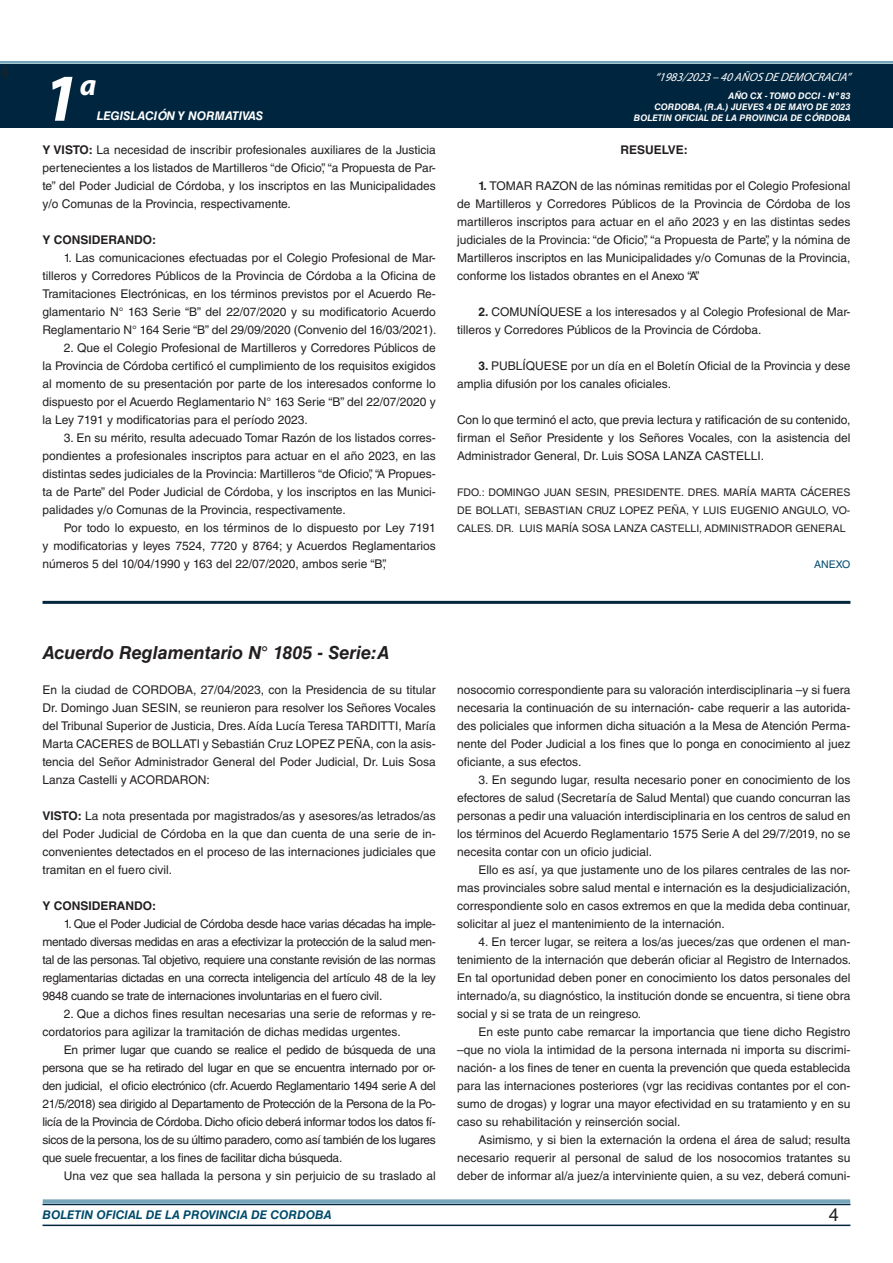
<style>
.page{position:relative;width:893px;height:1263px;background:#fff}
.page>*{position:absolute;margin:0;border:0;box-sizing:border-box;transform-origin:0 0}
.t1{font:italic 700 67.5px "Myriad Pro";color:#fff}
.t2{font:italic 700 30px "Myriad Pro";color:#fff}
.NOMBRE_DE_MINISTERIO{font:italic 700 18px "Helvetica LT Std";color:#231f20}
.t3{font:18px "Minion Pro";color:#231f20}
.t4{font:18px "Helvetica LT Std";color:#231f20}
.TEXTO_BASE{font:12px/18px "Helvetica LT Std";color:#231f20;text-align:justify}
.t5{font:italic 700 12px "Helvetica LT Std";color:#004b6c}
.t6{font:italic 12px "Myriad Pro";color:#fff}
.TEXTO_BASE-2{font:700 12px "Helvetica LT Std";color:#231f20}
.t7{font:italic 700 12px "Helvetica LT Std";color:#fff}
.RESUELVE{font:700 12px "Helvetica LT Std";color:#231f20}
.FIRMA{font:10.5px/18px "Helvetica LT Std";color:#231f20;text-align:justify}
.ANEXO{font:10.5px "Helvetica LT Std";color:#004b6c}
.t8{font:italic 700 9px/10.8px "Helvetica LT Std";color:#fff;text-align:right}
.s1{font-weight:700}
</style>
<div class="page">
<div style="left:0;top:61px;width:893px;height:6px;background:#fff;opacity:.75"></div>
<div style="left:0;top:64px;width:893px;height:64px;background:#00263f"></div>
<hr style="left:43px;top:1224px;width:807px;height:2px;background:#00263f">
<div style="left:42px;top:1198px;width:809px;height:8px;background:#fff;opacity:.75"></div>
<hr style="left:43px;top:601px;width:807px;height:3px;background:#00263f">
<h3 class="t3" style="left:0;top:59px;width:10px">4</h3>
<h1 class="t1" style="left:43px;top:54px;width:38px">1</h1>
<h2 class="t2" style="left:80px;top:66px;width:18px">a</h2>
<p class="t7" style="left:97px;top:109px;width:168px">LEGISLACIÓN Y NORMATIVAS</p>
<p class="TEXTO_BASE" style="left:43px;top:141px;width:395px"><span class="s1">Y VISTO:</span> La necesidad de inscribir profesionales auxiliares de la Justicia pertenecientes a los listados de Martilleros “de Oficio”, “a Propuesta de Par&shy;te” del Poder Judicial de Córdoba, y los inscriptos en las Municipalidades y/o Comunas de la Provincia, respectivamente.</p>
<p class="TEXTO_BASE-2" style="left:43px;top:232px;width:115px">Y CONSIDERANDO:</p>
<p class="TEXTO_BASE" style="left:43px;top:249px;width:396px;text-indent:21px">1. Las comunicaciones efectuadas por el Colegio Profesional de Mar&shy;tilleros y Corredores Públicos de la Provincia de Córdoba a la Oficina de Tramitaciones Electrónicas, en los términos previstos por el Acuerdo Re&shy;glamentario N° 163 Serie “B” del 22/07/2020 y su modificatorio Acuerdo Reglamentario N° 164 Serie “B” del 29/09/2020 (Convenio del 16/03/2021).</p>
<p class="TEXTO_BASE" style="left:43px;top:339px;width:395px;text-indent:21px">2. Que el Colegio Profesional de Martilleros y Corredores Públicos de la Provincia de Córdoba certificó el cumplimiento de los requisitos exigidos al momento de su presentación por parte de los interesados conforme lo dispuesto por el Acuerdo Reglamentario N° 163 Serie “B” del 22/07/2020 y la Ley 7191 y modificatorias para el período 2023.</p>
<p class="TEXTO_BASE" style="left:43px;top:429px;width:395px;text-indent:21px">3. En su mérito, resulta adecuado Tomar Razón de los listados corres&shy;pondientes a profesionales inscriptos para actuar en el año 2023, en las distintas sedes judiciales de la Provincia: Martilleros “de Oficio”, “A Propues&shy;ta de Parte” del Poder Judicial de Córdoba, y los inscriptos en las Munici&shy;palidades y/o Comunas de la Provincia, respectivamente.</p>
<p class="TEXTO_BASE" style="left:43px;top:519px;width:395px;text-indent:21px">Por todo lo expuesto, en los términos de lo dispuesto por Ley 7191 y modificatorias y leyes 7524, 7720 y 8764; y Acuerdos Reglamentarios números 5 del 10/04/1990 y 163 del 22/07/2020, ambos serie “B”,</p>
<p class="t6" style="left:655px;top:70px;width:197px">“ 1983/2023 – 40 AÑOS DE DEMOCRACIA”</p>
<p class="t8" style="left:634px;top:91px;width:218px">AÑO CX - TOMO DCCI - Nº 83<br>CORDOBA, (R.A.) JUEVES 4 DE MAYO DE 2023<br>BOLETIN OFICIAL DE LA PROVINCIA DE CÓRDOBA</p>
<p class="RESUELVE" style="left:620px;top:142px;width:69px">RESUELVE:</p>
<p class="TEXTO_BASE" style="left:457px;top:177px;width:395px;text-indent:21px"><span class="s1">1.</span> TOMAR RAZON de las nóminas remitidas por el Colegio Profesional de Martilleros y Corredores Públicos de la Provincia de Córdoba de los martilleros inscriptos para actuar en el año 2023 y en las distintas sedes judiciales de la Provincia: “de Oficio”, “a Propuesta de Parte”, y la nómina de Martilleros inscriptos en las Municipalidades y/o Comunas de la Provincia, conforme los listados obrantes en el Anexo “A”.</p>
<p class="TEXTO_BASE" style="left:457px;top:303px;width:395px;text-indent:21px"><span class="s1">2.</span> COMUNÍQUESE a los interesados y al Colegio Profesional de Mar&shy;tilleros y Corredores Públicos de la Provincia de Córdoba.</p>
<p class="TEXTO_BASE" style="left:457px;top:357px;width:395px;text-indent:21px"><span class="s1">3.</span> PUBLÍQUESE por un día en el Boletín Oficial de la Provincia y dese amplia difusión por los canales oficiales.</p>
<p class="TEXTO_BASE" style="left:457px;top:411px;width:395px">Con lo que terminó el acto, que previa lectura y ratificación de su contenido, firman el Señor Presidente y los Señores Vocales, con la asistencia del Administrador General, Dr. Luis SOSA LANZA CASTELLI.</p>
<p class="FIRMA" style="left:457px;top:483px;width:395px">FDO.: DOMINGO JUAN SESIN, PRESIDENTE. DRES. MARÍA MARTA CÁCERES DE BOLLATI, SEBASTIAN CRUZ LOPEZ PEÑA, Y LUIS EUGENIO ANGULO, VO-CALES. DR. LUIS MARÍA SOSA LANZA CASTELLI, ADMINISTRADOR GENERAL</p>
<p class="ANEXO" style="left:814px;top:558px;width:38px">ANEXO</p>
<p class="NOMBRE_DE_MINISTERIO" style="left:43px;top:642px;width:348px">Acuerdo Reglamentario N° 1805 - Serie:A</p>
<p class="TEXTO_BASE" style="left:43px;top:681px;width:395px">En la ciudad de CORDOBA, 27/04/2023, con la Presidencia de su titular Dr. Domingo Juan SESIN, se reunieron para resolver los Señores Vocales del Tribunal Superior de Justicia, Dres. Aída Lucía Teresa TARDITTI, María Marta CACERES de BOLLATI y Sebastián Cruz LOPEZ PEÑA, con la asis&shy;tencia del Señor Administrador General del Poder Judicial, Dr. Luis Sosa Lanza Castelli y ACORDARON:</p>
<p class="TEXTO_BASE" style="left:43px;top:807px;width:395px"><span class="s1">VISTO:</span> La nota presentada por magistrados/as y asesores/as letrados/as del Poder Judicial de Córdoba en la que dan cuenta de una serie de in&shy;convenientes detectados en el proceso de las internaciones judiciales que tramitan en el fuero civil.</p>
<p class="TEXTO_BASE-2" style="left:43px;top:898px;width:115px">Y CONSIDERANDO:</p>
<p class="TEXTO_BASE" style="left:43px;top:915px;width:395px;text-indent:21px">1. Que el Poder Judicial de Córdoba desde hace varias décadas ha imple&shy;mentado diversas medidas en aras a efectivizar la protección de la salud men&shy;tal de las personas. Tal objetivo, requiere una constante revisión de las normas reglamentarias dictadas en una correcta inteligencia del artículo 48 de la ley 9848 cuando se trate de internaciones involuntarias en el fuero civil.</p>
<p class="TEXTO_BASE" style="left:43px;top:1005px;width:395px;text-indent:21px">2. Que a dichos fines resultan necesarias una serie de reformas y re&shy;cordatorios para agilizar la tramitación de dichas medidas urgentes.</p>
<p class="TEXTO_BASE" style="left:43px;top:1041px;width:395px;text-indent:21px">En primer lugar que cuando se realice el pedido de búsqueda de una persona que se ha retirado del lugar en que se encuentra internado por or&shy;den judicial, el oficio electrónico (cfr. Acuerdo Reglamentario 1494 serie A del 21/5/2018) sea dirigido al Departamento de Protección de la Persona de la Po&shy;licía de la Provincia de Córdoba. Dicho oficio deberá informar todos los datos fí&shy;sicos de la persona, los de su último paradero, como así también de los lugares que suele frecuentar, a los fines de facilitar dicha búsqueda.</p>
<p class="TEXTO_BASE" style="left:64px;top:1167px;width:374px">Una vez que sea hallada la persona y sin perjuicio de su traslado al</p>
<p class="TEXTO_BASE" style="left:457px;top:681px;width:395px">nosocomio correspondiente para su valoración interdisciplinaria –y si fuera necesaria la continuación de su internación- cabe requerir a las autorida&shy;des policiales que informen dicha situación a la Mesa de Atención Perma&shy;nente del Poder Judicial a los fines que lo ponga en conocimiento al juez oficiante, a sus efectos.</p>
<p class="TEXTO_BASE" style="left:457px;top:771px;width:395px;text-indent:21px">3. En segundo lugar, resulta necesario poner en conocimiento de los efectores de salud (Secretaría de Salud Mental) que cuando concurran las personas a pedir una valuación interdisciplinaria en los centros de salud en los términos del Acuerdo Reglamentario 1575 Serie A del 29/7/2019, no se necesita contar con un oficio judicial.</p>
<p class="TEXTO_BASE" style="left:457px;top:861px;width:395px;text-indent:21px">Ello es así, ya que justamente uno de los pilares centrales de las nor&shy;mas provinciales sobre salud mental e internación es la desjudicialización, correspondiente solo en casos extremos en que la medida deba continuar, solicitar al juez el mantenimiento de la internación.</p>
<p class="TEXTO_BASE" style="left:457px;top:933px;width:396px;text-indent:21px">4. En tercer lugar, se reitera a los/as jueces/zas que ordenen el man&shy;tenimiento de la internación que deberán oficiar al Registro de Internados.<br>En tal oportunidad deben poner en conocimiento los datos personales del internado/a, su diagnóstico, la institución donde se encuentra, si tiene obra social y si se trata de un reingreso.</p>
<p class="TEXTO_BASE" style="left:457px;top:1023px;width:395px;text-indent:21px">En este punto cabe remarcar la importancia que tiene dicho Registro –que no viola la intimidad de la persona internada ni importa su discrimi&shy;nación- a los fines de tener en cuenta la prevención que queda establecida para las internaciones posteriores (vgr las recidivas contantes por el con&shy;sumo de drogas) y lograr una mayor efectividad en su tratamiento y en su caso su rehabilitación y reinserción social.</p>
<p class="TEXTO_BASE" style="left:457px;top:1131px;width:395px;text-indent:21px">Asimismo, y si bien la externación la ordena el área de salud; resulta necesario requerir al personal de salud de los nosocomios tratantes su deber de informar al/a juez/a interviniente quien, a su vez, deberá comuni-</p>
<p class="t5" style="left:43px;top:1208px;width:290px">BOLETIN OFICIAL DE LA PROVINCIA DE CORDOBA</p>
<h3 class="t4" style="left:829px;top:1204px;width:12px">4</h3>
</div>
